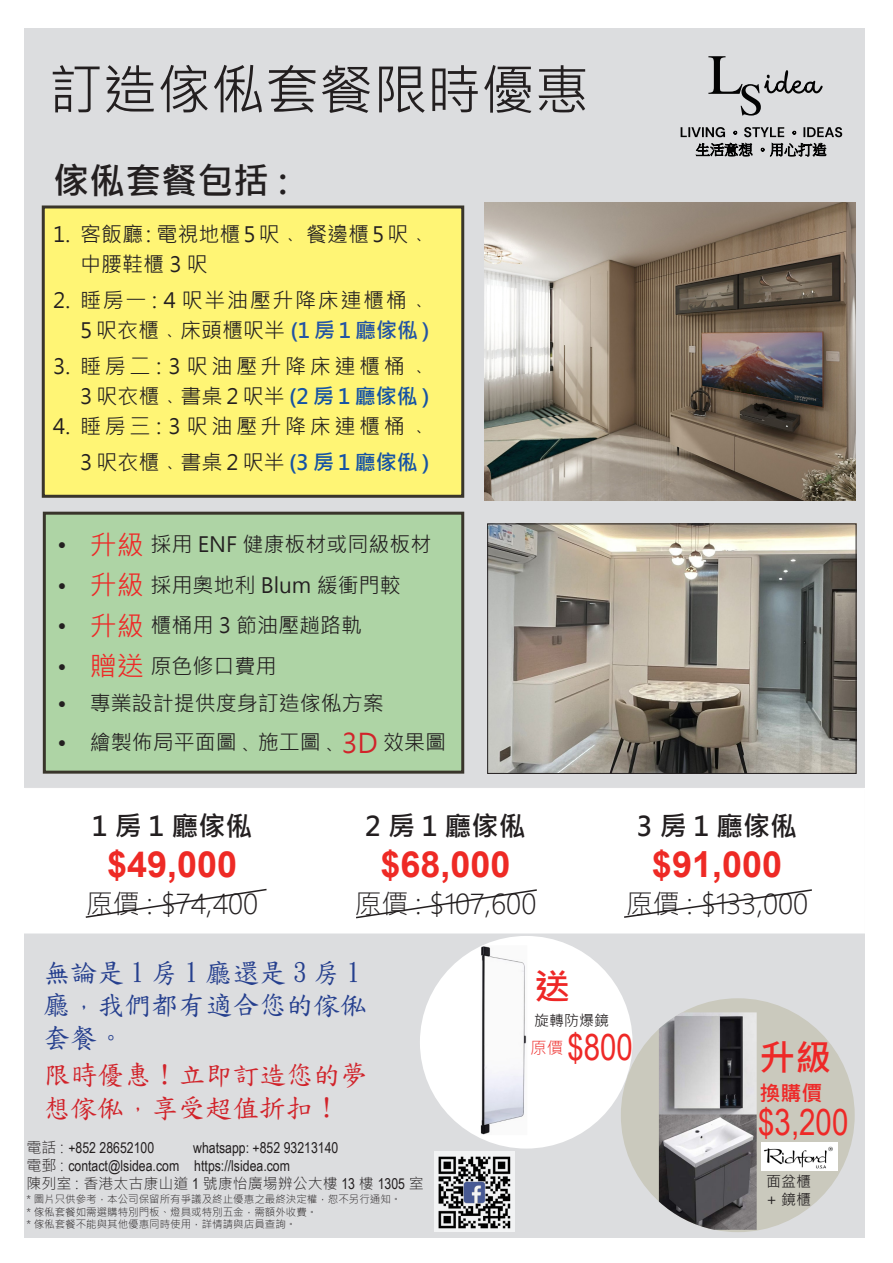
<style>
.page{position:relative;width:893px;height:1263px;background:#fff}
.page>*{position:absolute;margin:0;border:0;box-sizing:border-box;transform-origin:0 0}
.t1{font:54px "Microsoft Jheng Hei";color:#231f20}
.t2{font:700 36px "Arial";color:#ee2a25}
.t3{font:36px "Arial Narrow";color:#ee2927}
.t4{font:700 36px "Microsoft Jheng Hei";color:#231f20}
.t5{font:700 36px "Microsoft Jheng Hei";color:#ee2928}
.t6{font:700 36px "Microsoft Jheng Hei";color:#ee2726}
.t7{font:300 27px "Microsoft Jheng Hei";color:#231f20}
.t8{font:27px/32.4px "DF Kai Shu SB Estd BF";color:#253f8e}
.t9{font:27px/32.4px "DF Kai Shu SB Estd BF";color:#d1232a}
.t10{font:700 27px "Microsoft Jheng Hei";letter-spacing:.25em;color:#231f20}
.t11{font:21px/30px "Microsoft Jheng Hei";color:#231f20}
.t12{font:21px/30px "Microsoft Jheng Hei";letter-spacing:.175em;color:#231f20;text-align:right}
.t13{font:21px/30px "Microsoft Jheng Hei";letter-spacing:.08em;color:#231f20;text-align:right}
.t14{font:700 21px "Microsoft Jheng Hei";color:#ee2928}
.t15{font:15px "Arial Narrow";color:#231f20}
.t16{font:300 15px "Microsoft Jheng Hei";color:#231f20}
.t17{font:15px "Microsoft Jheng Hei";color:#231f20}
.t18{font:300 10.5px "Microsoft Jheng Hei";color:#231f20}
.s1{font-weight:700;color:#2254a4}
.s2{font-weight:700;color:#1553a4}
.s3{font-weight:700}
.s4{font-size:27px;color:#ee2927}
.s5{font-size:27px;color:#d1232a}
.s6{font-family:"Microsoft Jheng Hei";font-weight:300}
.s7{font-family:"Arial Narrow";font-weight:400}
</style>
<div class="page">
<div style="left:24px;top:28px;width:841px;height:1210px;background:#dcdddf"></div>
<div style="left:24px;top:788px;width:841px;height:145px;background:#fff"></div>
<img style="left:489px;top:526px;width:365px;height:246px">
<div style="left:487px;top:524px;width:369px;height:250px;border:1px solid #231f20"></div>
<div style="left:42px;top:205px;width:422px;height:293px;background:#fff575;border:3px solid #39352b"></div>
<div style="left:43px;top:512px;width:421px;height:262px;background:#aed4a5;border:3px solid #39352b"></div>
<img style="left:485px;top:203px;width:371px;height:297px">
<svg style="left:85px;top:888px;width:182px;height:30px"></svg>
<svg style="left:356px;top:889px;width:181px;height:30px"></svg>
<svg style="left:624px;top:889px;width:188px;height:29px"></svg>
<div style="left:420px;top:936px;width:212px;height:212px;background:#fff;border-radius:50%"></div>
<img style="left:480px;top:946px;width:47px;height:189px">
<div style="left:621px;top:998px;width:234px;height:234px;background:#cac9bd;border-radius:50%"></div>
<img style="left:659px;top:1012px;width:98px;height:218px">
<img style="left:761px;top:1142px;width:77px;height:28px">
<svg style="left:708px;top:56px;width:115px;height:60px"></svg>
<svg style="left:681px;top:127px;width:44px;height:10px"></svg>
<svg style="left:744px;top:127px;width:40px;height:10px"></svg>
<svg style="left:803px;top:127px;width:39px;height:10px"></svg>
<svg style="left:696px;top:143px;width:130px;height:13px"></svg>
<div style="left:434px;top:1151px;width:80px;height:81px;background:#f2f3f4"></div>
<img style="left:438px;top:1156px;width:73px;height:73px">
<p class="t1" style="left:49px;top:56px;width:541px">訂造傢俬套餐限時優惠</p>
<p class="t4" style="left:53px;top:158px;width:236px">傢俬套餐包括 :</p>
<p class="t11" style="left:80px;top:219px;width:351px;text-indent:-27px">1. 客飯廳 : 電視地櫃 5 呎﹑ 餐邊櫃 5 呎﹑中腰鞋櫃 3 呎</p>
<p class="t13" style="left:53px;top:285px;width:378px">2. 睡房一 : 4 呎半油壓升降床連櫃桶﹑<br>5 呎衣櫃﹑床頭櫃呎半 <span class="s1">(1 房 1 廳傢俬 )</span></p>
<p class="t12" style="left:53px;top:351px;width:378px">3. 睡房二 : 3 呎油壓升降床連櫃桶﹑<br>3 呎衣櫃﹑書桌 2 呎半 <span class="s2">(2 房 1 廳傢俬 )</span></p>
<p class="t12" style="left:53px;top:408px;width:378px;line-height:36px">4. 睡房三 : 3 呎油壓升降床連櫃桶﹑<br>3 呎衣櫃﹑書桌 2 呎半 <span class="s2">(3 房 1 廳傢俬 )</span></p>
<p class="t11" style="left:58px;top:530px;width:375px"><span class="s3">•</span> <span class="s4">升級</span> 採用 ENF 健康板材或同級板材</p>
<p class="t11" style="left:58px;top:570px;width:345px">• <span class="s4">升級</span> 採用奧地利 Blum 緩衝門較</p>
<p class="t11" style="left:58px;top:611px;width:306px">• <span class="s4">升級</span> 櫃桶用 3 節油壓趟路軌</p>
<p class="t11" style="left:58px;top:651px;width:220px">• <span class="s4">贈送</span> 原色修口費用</p>
<p class="t11" style="left:58px;top:689px;width:328px">• 專業設計提供度身訂造傢俬方案</p>
<p class="t11" style="left:58px;top:728px;width:390px">• 繪製佈局平面圖､ 施工圖､ <span class="s5">3D</span> 效果圖</p>
<p class="t10" style="left:92px;top:809px;width:162px">1房1廳傢俬</p>
<p class="t2" style="left:107px;top:839px;width:132px">$49,000</p>
<p class="t7" style="left:86px;top:887px;width:174px">原價 : $74,400</p>
<p class="t10" style="left:365px;top:809px;width:162px">2房1廳傢俬</p>
<p class="t2" style="left:380px;top:839px;width:132px">$68,000</p>
<p class="t7" style="left:354px;top:887px;width:184px">原價 : $107,600</p>
<p class="t10" style="left:637px;top:809px;width:162px">3房1廳傢俬</p>
<p class="t2" style="left:652px;top:839px;width:132px">$91,000</p>
<p class="t7" style="left:626px;top:887px;width:184px">原價 : $133,000</p>
<p class="t8" style="left:43px;top:956px;width:325px">無論是1房1廳還是3房1廳<span class="s6">，</span>我們都有適合您的傢俬套餐<span class="s6">。</span></p>
<p class="t9" style="left:43px;top:1059px;width:326px">限時優惠 ! 立即訂造您的夢想傢俬<span class="s6">，</span>享受超值折扣 !</p>
<p class="t15" style="left:27px;top:1136px;width:313px"><span class="s6">電話 :</span> +852 28652100 <span class="s6">　　</span> whatsapp: +852 93213140</p>
<p class="t15" style="left:27px;top:1154px;width:265px"><span class="s6">電郵 :</span> contact@lsidea.com https://lsidea.com</p>
<p class="t16" style="left:27px;top:1174px;width:399px">陳列室 : 香港太古康山道 <span class="s7">1</span> 號康怡廣場辨公大樓 <span class="s7">13</span> 樓 <span class="s7">1305</span> 室</p>
<p class="t18" style="left:27px;top:1192px;width:376px">* 圖片只供參考，本公司保留所有爭議及終止優惠之最終決定權，恕不另行通知。</p>
<p class="t18" style="left:27px;top:1205px;width:292px">* 傢俬套餐如需選購特別門板︑燈具或特別五金，需額外收費。</p>
<p class="t18" style="left:27px;top:1218px;width:271px">* 傢俬套餐不能與其他優惠同時使用，詳情請與店員查詢。</p>
<p class="t6" style="left:534px;top:964px;width:37px">送</p>
<p class="t17" style="left:534px;top:1011px;width:76px">旋轉防爆鏡</p>
<p class="t3" style="left:530px;top:1021px;width:104px"><sup>原價</sup> $800</p>
<p class="t5" style="left:759px;top:1035px;width:73px">升級</p>
<p class="t14" style="left:759px;top:1080px;width:64px">換購價</p>
<p class="t3" style="left:758px;top:1096px;width:92px">$3,200</p>
<p class="t17" style="left:766px;top:1172px;width:46px">面盆櫃</p>
<p class="t17" style="left:766px;top:1190px;width:46px">+ 鏡櫃</p>
</div>
